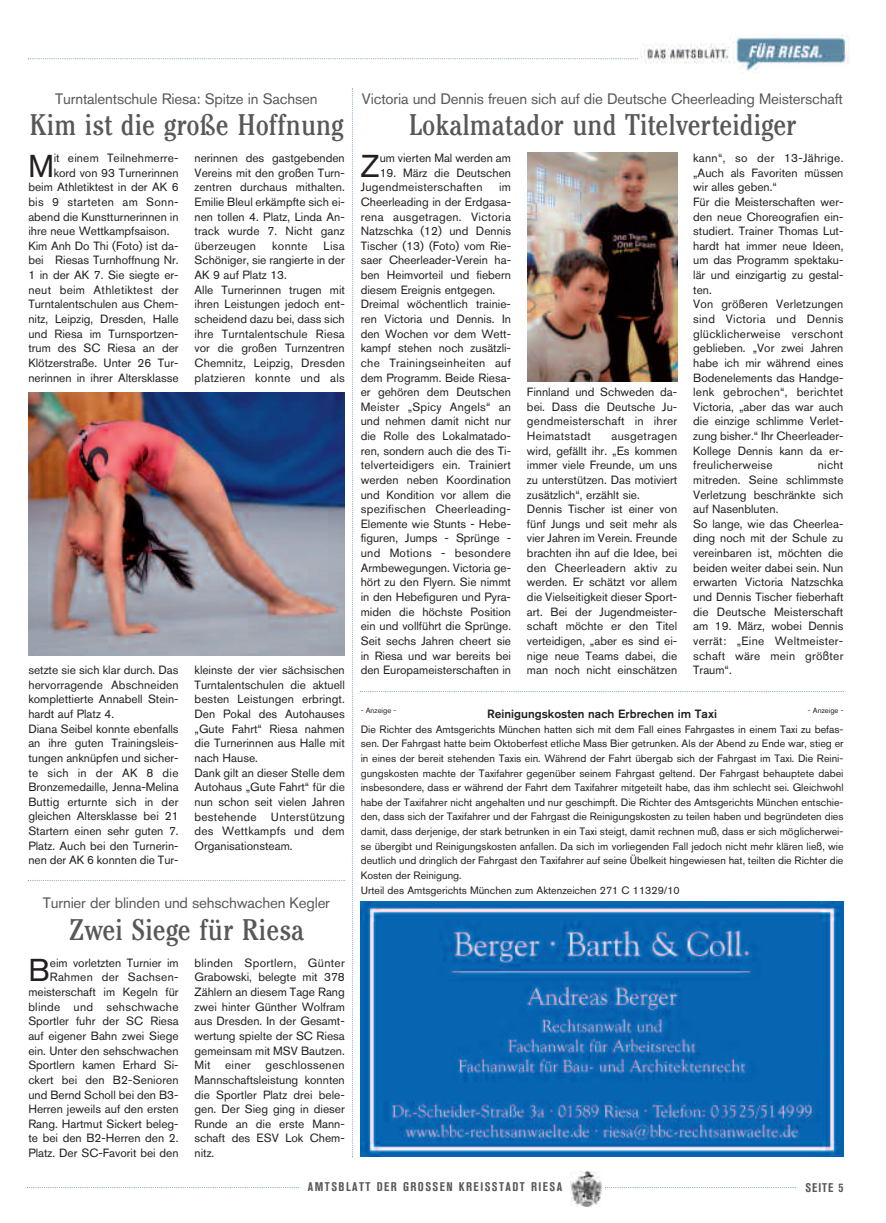
<style>
.page{position:relative;width:886px;height:1223px;background:#fff}
.page>*{position:absolute;margin:0;border:0;box-sizing:border-box;transform-origin:0 0}
.t1{font:31.38px "Akzidenz Grotesk Std";color:#231f20}
.t2{font:31.25px "Cheltenham EFOP Book Con";color:#57585a}
.t3{font:15px "Akzidenz Grotesk Std";letter-spacing:-.01em;color:#57585a}
.t4{font:700 condensed 12.5px "Akzidenz Grotesk Std";letter-spacing:.12em;color:#57585a}
.t5{font:11.88px/14.6px "Akzidenz Grotesk Std";color:#231f20}
.t6{font:11.88px/14.6px "Akzidenz Grotesk Std";letter-spacing:.025em;color:#231f20}
.t7{font:500 11.88px "Akzidenz Grotesk Std";color:#231f20}
.t8{font:10.62px/14.6px "Akzidenz Grotesk Std";color:#231f20}
.t9{font:7.5px "Akzidenz Grotesk Std";color:#231f20}
</style>
<div class="page">
<svg style="left:27px;top:1187px;width:272px;height:1px"></svg>
<svg style="left:605px;top:1187px;width:191px;height:1px"></svg>
<img style="left:571px;top:1171px;width:32px;height:35px">
<svg style="left:28px;top:58px;width:610px;height:1px"></svg>
<img style="left:641px;top:34px;width:208px;height:40px">
<img style="left:361px;top:901px;width:482px;height:255px">
<img style="left:528px;top:152px;width:149px;height:229px">
<img style="left:28px;top:392px;width:317px;height:263px">
<svg style="left:360px;top:691px;width:484px;height:1px"></svg>
<svg style="left:28px;top:880px;width:317px;height:1px"></svg>
<svg style="left:352px;top:88px;width:1px;height:1069px"></svg>
<p class="t3" style="left:55px;top:89px;width:264px">Turntalentschule Riesa: Spitze in Sachsen</p>
<h2 class="t2" style="left:30px;top:114px;width:315px">Kim ist die große Hoffnung</h2>
<h1 class="t1" style="left:28px;top:147px;width:27px">M</h1>
<p class="t5" style="left:54px;top:150px;width:126px">it einem Teilnehmerre-</p>
<p class="t5" style="left:54px;top:165px;width:126px">kord von 93 Turnerinnen</p>
<p class="t5" style="left:28px;top:180px;width:152px">beim Athletiktest in der AK 6</p>
<p class="t6" style="left:28px;top:194px;width:152px">bis 9 starteten am Sonn-</p>
<p class="t5" style="left:28px;top:209px;width:152px">abend die Kunstturnerinnen in</p>
<p class="t5" style="left:28px;top:224px;width:143px">ihre neue Wettkampfsaison.</p>
<p class="t5" style="left:28px;top:238px;width:152px">Kim Anh Do Thi (Foto) ist da-</p>
<p class="t5" style="left:28px;top:253px;width:152px">bei Riesas Turnhoffnung Nr.</p>
<p class="t5" style="left:28px;top:267px;width:152px">1 in der AK 7. Sie siegte er-</p>
<p class="t6" style="left:28px;top:282px;width:152px">neut beim Athletiktest der</p>
<p class="t5" style="left:28px;top:297px;width:152px">Turntalentschulen aus Chem-</p>
<p class="t5" style="left:28px;top:311px;width:152px">nitz, Leipzig, Dresden, Halle</p>
<p class="t5" style="left:28px;top:326px;width:152px">und Riesa im Turnsportzen-</p>
<p class="t5" style="left:28px;top:341px;width:152px">trum des SC Riesa an der</p>
<p class="t5" style="left:28px;top:355px;width:152px">Klötzerstraße. Unter 26 Tur-</p>
<p class="t5" style="left:28px;top:370px;width:152px">nerinnen in ihrer Altersklasse</p>
<p class="t5" style="left:195px;top:150px;width:152px;text-align:justify">nerinnen des gastgebenden Vereins mit den großen Turn&shy;zentren durchaus mithalten.<br>Emilie Bleul erkämpfte sich ei&shy;nen tollen 4. Platz, Linda An&shy;track wurde 7. Nicht ganz überzeugen</p>
<p class="t5" style="left:195px;top:238px;width:152px;text-indent:129px">Lisa<br>Schöniger, sie rangierte in der<br>AK 9 auf Platz 13.<br>Alle Turnerinnen trugen mit ihren Leistungen jedoch ent&shy;scheidend dazu bei, dass sich ihre Turntalentschule Riesa vor die großen Turnzentren<br>Chemnitz, Leipzig, Dresden platzieren konnte und als</p>
<p class="t5" style="left:272px;top:238px;width:37px">konnte</p>
<p class="t5" style="left:28px;top:662px;width:152px">setzte sie sich klar durch. Das hervorragende Abschneiden komplettierte Annabell Stein&shy;hardt auf Platz 4.<br>Diana Seibel konnte ebenfalls an ihre guten Trainingsleis&shy;tungen anknüpfen und sicher&shy;te sich in der AK 8 die<br>Bronzemedaille, Jenna-Melina<br>Buttig erturnte sich in der gleichen Altersklasse bei 21<br>Startern einen sehr guten 7.<br>Platz. Auch bei den Turnerin&shy;nen der AK 6 konnten die Tur-</p>
<p class="t5" style="left:195px;top:662px;width:152px">kleinste der vier sächsischen<br>Turntalentschulen die aktuell besten Leistungen erbringt.<br>Den Pokal des Autohauses „Gute Fahrt“ Riesa nahmen die Turnerinnen aus Halle mit nach Hause.<br>Dank gilt an dieser Stelle dem<br>Autohaus „Gute Fahrt“ für die nun schon seit vielen Jahren bestehende Unterstützung des Wettkampfs und dem<br>Organisationsteam.</p>
<p class="t3" style="left:43px;top:894px;width:288px">Turnier der blinden und sehschwachen Kegler</p>
<h2 class="t2" style="left:69px;top:919px;width:237px">Zwei Siege für Riesa</h2>
<p class="t5" style="left:28px;top:955px;width:152px;text-align:right">eim vorletzten Turnier im<br>Rahmen der Sachsen&shy;meisterschaft im Kegeln für blinde und sehschwache<br>Sportler fuhr der SC Riesa auf eigener Bahn zwei Siege ein. Unter den sehschwachen<br>Sportlern kamen Erhard Si&shy;ckert bei den B2-Senioren und Bernd Scholl bei den B3-<br>Herren jeweils auf den ersten<br>Rang. Hartmut Sickert beleg&shy;te bei den B2-Herren den 2.<br>Platz. Der SC-Favorit bei den</p>
<p class="t5" style="left:195px;top:955px;width:152px;text-align:justify">blinden Sportlern, Günter Grabowski, belegte mit 378<br>Zählern an diesem Tage Rang zwei hinter Günther Wolfram aus Dresden. In der Gesamt&shy;wertung spielte der SC Riesa gemeinsam mit MSV Bautzen.<br>Mit einer geschlossenen Mannschaftsleistung konnten die Sportler Platz drei bele&shy;gen. Der Sieg ging in dieser Runde an die erste Mann&shy;schaft des ESV Lok Chem&shy;nitz.</p>
<h1 class="t1" style="left:28px;top:951px;width:23px">B</h1>
<p class="t3" style="left:362px;top:89px;width:482px">Victoria und Dennis freuen sich auf die Deutsche Cheerleading Meisterschaft</p>
<h2 class="t2" style="left:409px;top:114px;width:389px">Lokalmatador und Titelverteidiger</h2>
<h1 class="t1" style="left:361px;top:147px;width:20px">Z</h1>
<p class="t5" style="left:380px;top:150px;width:133px">um vierten Mal werden am</p>
<p class="t6" style="left:361px;top:165px;width:152px;text-indent:19px">19. März die Deutschen<br>Jugendmeisterschaften</p>
<p class="t5" style="left:361px;top:180px;width:152px;text-indent:138px">im<br>Cheerleading in der Erdgasa&shy;rena ausgetragen. Victoria<br>Natzschka (12) und Dennis<br>Tischer (13) (Foto) vom Rie&shy;saer Cheerleader-Verein ha&shy;ben Heimvorteil und fiebern diesem Ereignis entgegen.<br>Dreimal wöchentlich trainie&shy;ren Victoria und Dennis. In den Wochen vor dem Wett&shy;kampf stehen noch zusätzli&shy;che Trainingseinheiten auf dem Programm. Beide Riesa&shy;er gehören dem Deutschen<br>Meister „Spicy Angels“ an und nehmen damit nicht nur die Rolle des Lokalmatado&shy;ren, sondern auch die des Ti&shy;telverteidigers ein. Trainiert werden neben Koordination und Kondition vor allem die spezifischen Cheerleading-<br>Elemente wie Stunts - Hebe&shy;figuren, Jumps - Sprünge - und Motions - besondere<br>Armbewegungen. Victoria ge&shy;hört zu den Flyern. Sie nimmt in den Hebefiguren und Pyra&shy;miden die höchste Position ein und vollführt die Sprünge.<br>Seit sechs Jahren cheert sie in Riesa und war bereits bei den Europameisterschaften in</p>
<p class="t5" style="left:527px;top:384px;width:152px;text-align:justify">Finnland und Schweden da&shy;bei. Dass die Deutsche Ju&shy;gendmeisterschaft in ihrer Heimatstadt</p>
<p class="t5" style="left:527px;top:428px;width:152px;text-indent:85px">ausgetragen wird, gefällt ihr. „Es kommen immer viele Freunde, um uns zu unterstützen. Das motiviert zusätzlich“, erzählt sie.<br>Dennis Tischer ist einer von fünf Jungs und seit mehr als vier Jahren im Verein. Freunde brachten ihn auf die Idee, bei den Cheerleadern aktiv zu werden. Er schätzt vor allem die Vielseitigkeit dieser Sport&shy;art. Bei der Jugendmeister&shy;schaft möchte er den Titel verteidigen, „aber es sind ei&shy;nige neue Teams dabei, die man noch nicht einschätzen</p>
<p class="t5" style="left:693px;top:150px;width:152px">kann“, so der 13-Jährige. „Auch als Favoriten müssen wir alles geben.“<br>Für die Meisterschaften wer&shy;den neue Choreografien ein&shy;studiert. Trainer Thomas Lut&shy;hardt hat immer neue Ideen, um das Programm spektaku&shy;lär und einzigartig zu gestal&shy;ten.<br>Von größeren Verletzungen sind Victoria und Dennis glücklicherweise verschont geblieben. „Vor zwei Jahren habe ich mir während eines<br>Bodenelements das Handge&shy;lenk gebrochen“, berichtet<br>Victoria, „aber das war auch die einzige schlimme Verlet&shy;zung bisher.“ Ihr Cheerleader-<br>Kollege Dennis kann da er&shy;freulicherweise</p>
<p class="t5" style="left:693px;top:458px;width:152px;text-indent:125px">nicht mitreden. Seine schlimmste<br>Verletzung beschränkte sich auf Nasenbluten.<br>So lange, wie das Cheerlea&shy;ding noch mit der Schule zu vereinbaren ist, möchten die beiden weiter dabei sein. Nun erwarten Victoria Natzschka und Dennis Tischer fieberhaft die Deutsche Meisterschaft am 19. März, wobei Dennis verrät: „Eine Weltmeister&shy;schaft wäre mein größter<br>Traum“.</p>
<p class="t9" style="left:361px;top:706px;width:37px">- Anzeige -</p>
<p class="t9" style="left:808px;top:706px;width:37px">- Anzeige -</p>
<p class="t7" style="left:487px;top:706px;width:231px">Reinigungskosten nach Erbrechen im Taxi</p>
<p class="t8" style="left:361px;top:721px;width:484px">Die Richter des Amtsgerichts München hatten sich mit dem Fall eines Fahrgastes in einem Taxi zu befas&shy;sen. Der Fahrgast hatte beim Oktoberfest etliche Mass Bier getrunken. Als der Abend zu Ende war, stieg er in eines der bereit stehenden Taxis ein. Während der Fahrt übergab sich der Fahrgast im Taxi. Die Reini&shy;gungskosten machte der Taxifahrer gegenüber seinem Fahrgast geltend. Der Fahrgast behauptete dabei insbesondere, dass er während der Fahrt dem Taxifahrer mitgeteilt habe, das ihm schlecht sei. Gleichwohl habe der Taxifahrer nicht angehalten und nur geschimpft. Die Richter des Amtsgerichts München entschie&shy;den, dass sich der Taxifahrer und der Fahrgast die Reinigungskosten zu teilen haben und begründeten dies damit, dass derjenige, der stark betrunken in ein Taxi steigt, damit rechnen muß, dass er sich möglicherwei&shy;se übergibt und Reinigungskosten anfallen. Da sich im vorliegenden Fall jedoch nicht mehr klären ließ, wie deutlich und dringlich der Fahrgast den Taxifahrer auf seine Übelkeit hingewiesen hat, teilten die Richter die Kosten der Reinigung.<br>Urteil des Amtsgerichts München zum Aktenzeichen 271 C 11329/10</p>
<p class="t4" style="left:308px;top:1179px;width:256px">AMTSBLATT DER GROSSEN KREISSTADT RIESA</p>
<p class="t4" style="left:805px;top:1180px;width:39px">SEITE 5</p>
</div>
